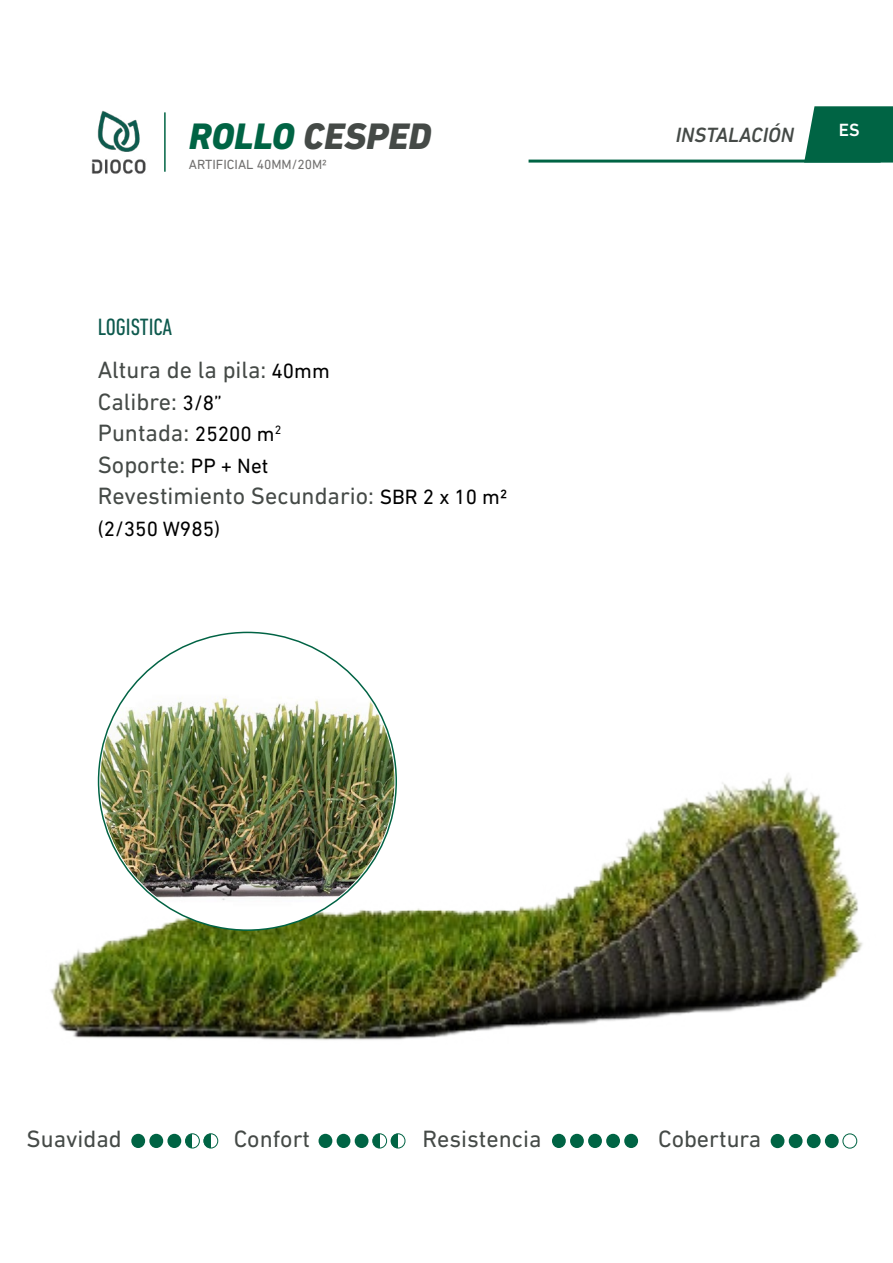
<style>
.page{position:relative;width:893px;height:1263px;background:#fff}
.page>*{position:absolute;margin:0;border:0;box-sizing:border-box;transform-origin:0 0}
.t1{font:italic 800 37.5px "DIN Next LT Pro";color:#454a47}
.t2{font:24px/31.5px "DIN Next LT Pro";color:#454a47}
.t3{font:condensed 24px "DIN Next LT Pro";color:#0d594d}
.t4{font:italic 500 21px "DIN Next LT Pro";color:#454a47}
.t5{font:21px "DIN Next LT Pro";color:#000}
.t6{font:500 18px "DIN Next LT Pro";color:#fff}
.t7{font:13.5px "DIN Next LT Pro";color:#71706f}
.s1{color:#006444}
.s2{font-size:21px;color:#000}
</style>
<div class="page">
<img style="left:91px;top:110px;width:55px;height:64px">
<hr style="left:164px;top:112px;width:2px;height:60px;background:#006444">
<hr style="left:529px;top:160px;width:352px;height:3px;background:#006444">
<svg style="left:804px;top:106px;width:89px;height:57px"></svg>
<img style="left:50px;top:758px;width:813px;height:282px">
<div style="left:99px;top:632px;width:297px;height:298px;background:#fff;border-radius:50%"></div>
<img style="left:100px;top:643px;width:294px;height:263px">
<div style="left:131px;top:1134px;width:14px;height:14px;background:#006444;border-radius:50%"></div>
<div style="left:167px;top:1134px;width:14px;height:14px;background:#006444;border-radius:50%"></div>
<div style="left:149px;top:1134px;width:14px;height:14px;background:#006444;border-radius:50%"></div>
<div style="left:186px;top:1134px;width:13px;height:14px;background:#006444;border-radius:50%"></div>
<div style="left:204px;top:1134px;width:13px;height:14px;background:#006444;border-radius:50%"></div>
<div style="left:319px;top:1134px;width:13px;height:14px;background:#006444;border-radius:50%"></div>
<div style="left:355px;top:1134px;width:13px;height:14px;background:#006444;border-radius:50%"></div>
<div style="left:337px;top:1134px;width:13px;height:14px;background:#006444;border-radius:50%"></div>
<div style="left:373px;top:1134px;width:14px;height:14px;background:#006444;border-radius:50%"></div>
<div style="left:391px;top:1134px;width:14px;height:14px;background:#006444;border-radius:50%"></div>
<div style="left:552px;top:1134px;width:14px;height:14px;background:#006444;border-radius:50%"></div>
<div style="left:588px;top:1134px;width:14px;height:14px;background:#006444;border-radius:50%"></div>
<div style="left:570px;top:1134px;width:14px;height:14px;background:#006444;border-radius:50%"></div>
<div style="left:606px;top:1134px;width:14px;height:14px;background:#006444;border-radius:50%"></div>
<div style="left:624px;top:1134px;width:14px;height:14px;background:#006444;border-radius:50%"></div>
<div style="left:771px;top:1134px;width:13px;height:14px;background:#006444;border-radius:50%"></div>
<div style="left:807px;top:1134px;width:14px;height:14px;background:#006444;border-radius:50%"></div>
<div style="left:789px;top:1134px;width:13px;height:14px;background:#006444;border-radius:50%"></div>
<div style="left:825px;top:1134px;width:14px;height:14px;background:#006444;border-radius:50%"></div>
<div style="left:843px;top:1133px;width:14px;height:15px;border:1px solid #006444;border-radius:50%"></div>
<svg style="left:192px;top:1135px;width:8px;height:14px"></svg>
<div style="left:380px;top:1129px;width:8px;height:21px;background:#fff"></div>
<svg style="left:211px;top:1134px;width:8px;height:15px"></svg>
<svg style="left:398px;top:1134px;width:8px;height:15px"></svg>
<div style="left:185px;top:1133px;width:15px;height:15px;border:1px solid #006444;border-radius:50%"></div>
<div style="left:373px;top:1133px;width:14px;height:15px;border:1px solid #006444;border-radius:50%"></div>
<div style="left:204px;top:1133px;width:14px;height:15px;border:1px solid #006444;border-radius:50%"></div>
<div style="left:391px;top:1133px;width:14px;height:15px;border:1px solid #006444;border-radius:50%"></div>
<h1 class="t1" style="left:189px;top:114px;width:244px"><span class="s1">ROLLO</span> CESPED</h1>
<p class="t7" style="left:189px;top:157px;width:140px">ARTIFICIAL 40MM/20M2</p>
<p class="t3" style="left:98px;top:314px;width:76px">LOGISTICA</p>
<p class="t2" style="left:98px;top:354px;width:411px">Altura de la pila: <span class="s2">40mm<br></span>Calibre: <span class="s2">3/8”<br></span>Puntada: <span class="s2">25200 m</span><sup>2<br></sup>Soporte: <span class="s2">PP + Net<br></span>Revestimiento Secundario: <span class="s2">SBR 2 x 10 m2</span></p>
<p class="t5" style="left:98px;top:517px;width:124px">(2/350 W985)</p>
<p class="t4" style="left:676px;top:123px;width:119px">INSTALACIÓN</p>
<p class="t6" style="left:839px;top:120px;width:22px">ES</p>
<p class="t2" style="left:27px;top:1123px;width:97px">Suavidad</p>
<p class="t2" style="left:234px;top:1123px;width:78px">Confort</p>
<p class="t2" style="left:423px;top:1123px;width:120px">Resistencia</p>
<p class="t2" style="left:658px;top:1123px;width:105px">Cobertura</p>
</div>
